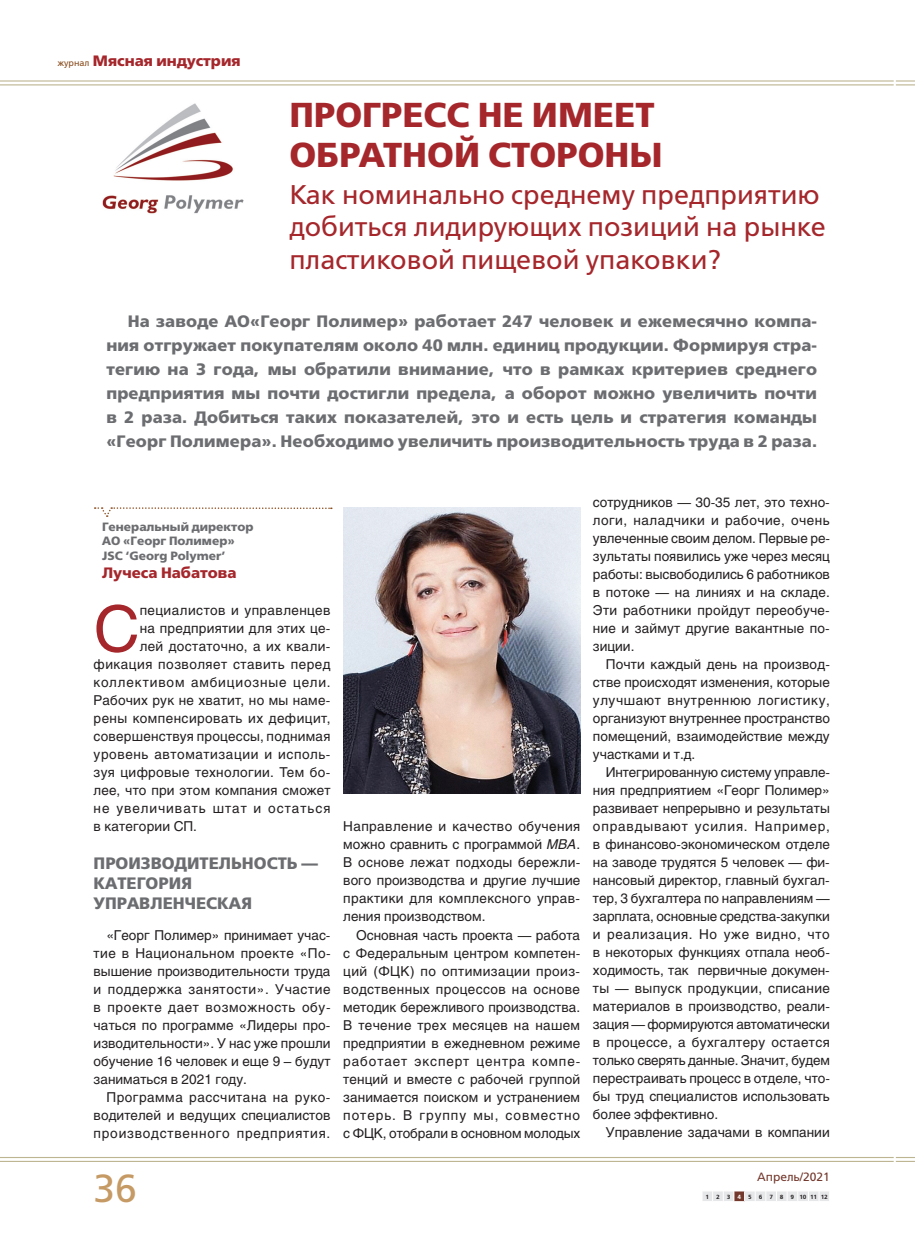
<style>
.page{position:relative;width:915px;height:1242px;background:#fff}
.page>*{position:absolute;margin:0;border:0;box-sizing:border-box;transform-origin:0 0}
.t1{font:63.15px "Helios";color:#a5272c}
.t2{font:39px "Free Set C";color:#c69a64}
.t3{font:700 34.5px/40.5px "Free Set Book C";color:#a5272c}
.t4{font:27px/32.4px "Free Set Book C";color:#a5272c}
.t5{font:700 16.5px/24px "Free Set Book C";letter-spacing:.01em;color:#6c6d70}
.t6{font:700 15px "Free Set Book C";color:#a5272c}
.t7{font:13.5px/18px "Helios";letter-spacing:.015em;color:#231f20;text-align:justify}
.t8{font:13.5px "Helios";letter-spacing:.035em;color:#231f20}
.t9{font:13.5px "Helios";letter-spacing:.045em;color:#231f20}
.t10{font:13.5px "Helios";letter-spacing:.065em;color:#231f20}
.t11{font:13.5px "Helios";letter-spacing:.07em;color:#231f20}
.t12{font:700 12px/14.4px "Free Set Book C";color:#6c6d70}
.t13{font:12px "Free Set C";color:#73382c}
.t14{font:700 6px "Free Set C";letter-spacing:1.16em;color:#231f20}
.s1{font-weight:400;font-size:9px;color:#894c1d}
.s2{font-style:italic}
.s3{color:#fff}
</style>
<div class="page">
<hr style="left:0;top:1157px;width:893px;height:1px;background:#bdb592">
<hr style="left:0;top:1160px;width:893px;height:2px;background:#bdb592">
<svg style="left:895px;top:1157px;width:19px;height:5px"></svg>
<svg style="left:702px;top:1191px;width:127px;height:11px"></svg>
<hr style="left:0;top:80px;width:893px;height:2px;background:#bdb592">
<hr style="left:0;top:84px;width:893px;height:1px;background:#bdb592">
<svg style="left:895px;top:80px;width:19px;height:5px"></svg>
<svg style="left:95px;top:507px;width:237px;height:10px"></svg>
<img style="left:343px;top:507px;width:237px;height:286px">
<img style="left:102px;top:103px;width:142px;height:111px">
<p class="t6" style="left:57px;top:52px;width:184px"><span class="s1">журнал</span> Мясная индустрия</p>
<h3 class="t3" style="left:289px;top:94px;width:374px">ПРОГРЕСС НЕ ИМЕЕТ<br>ОБРАТНОЙ СТОРОНЫ</h3>
<h3 class="t4" style="left:289px;top:179px;width:537px">Как номинально среднему предприятию добиться лидирующих позиций на рынке пластиковой пищевой упаковки?</h3>
<p class="t5" style="left:106px;top:309px;width:712px;text-align:justify;text-indent:21px">На заводе АО«Георг Полимер» работает 247 человек и ежемесячно компа&shy;ния отгружает покупателям около 40 млн. единиц продукции. Формируя стра&shy;тегию на 3 года, мы обратили внимание, что в рамках критериев среднего предприятия мы почти достигли предела, а оборот можно увеличить почти в 2 раза. Добиться таких показателей, это и есть цель и стратегия команды «Георг Полимера». Необходимо увеличить производительность труда в 2 раза.</p>
<p class="t12" style="left:102px;top:519px;width:153px">Генеральный директор<br>АО «Георг Полимер»<br>JSC ‘Georg Polymer’</p>
<p class="t6" style="left:102px;top:564px;width:136px">Лучеса Набатова</p>
<h1 class="t1" style="left:94px;top:591px;width:48px">С</h1>
<p class="t7" style="left:140px;top:601px;width:192px">пециалистов и управленцев</p>
<p class="t7" style="left:140px;top:619px;width:192px">на предприятии для этих це-</p>
<p class="t7" style="left:140px;top:637px;width:191px">лей достаточно, а их квали-</p>
<p class="t8" style="left:94px;top:656px;width:238px">фикация позволяет ставить перед</p>
<p class="t10" style="left:94px;top:674px;width:238px">коллективом амбициозные цели.</p>
<p class="t7" style="left:94px;top:691px;width:238px">Рабочих рук не хватит, но мы наме-</p>
<p class="t7" style="left:94px;top:709px;width:238px">рены компенсировать их дефицит,</p>
<p class="t7" style="left:94px;top:727px;width:238px">совершенствуя процессы, поднимая</p>
<p class="t9" style="left:94px;top:746px;width:238px">уровень автоматизации и исполь-</p>
<p class="t7" style="left:94px;top:763px;width:238px">зуя цифровые технологии. Тем бо-</p>
<p class="t7" style="left:94px;top:781px;width:238px">лее, что при этом компания сможет</p>
<p class="t11" style="left:94px;top:800px;width:238px">не увеличивать штат и остаться</p>
<p class="t7" style="left:94px;top:817px;width:105px">в категории СП.</p>
<p class="t5" style="left:94px;top:853px;width:226px;line-height:19.8px">ПРОИЗВОДИТЕЛЬНОСТЬ —<br>КАТЕГОРИЯ<br>УПРАВЛЕНЧЕСКАЯ</p>
<p class="t7" style="left:94px;top:925px;width:238px;text-indent:13px">«Георг Полимер» принимает учас&shy;тие в Национальном проекте «По&shy;вышение производительности труда и поддержка занятости». Участие в проекте дает возможность обу&shy;чаться по программе «Лидеры про&shy;изводительности». У нас уже прошли обучение 16 человек и еще 9 – будут заниматься в 2021 году.</p>
<p class="t7" style="left:94px;top:1087px;width:238px;text-indent:13px">Программа рассчитана на руко&shy;водителей и ведущих специалистов производственного предприятия.</p>
<p class="t7" style="left:343px;top:817px;width:238px">Направление и качество обучения можно сравнить с программой <span class="s2">МВА</span>.<br>В основе лежат подходы бережли&shy;вого производства и другие лучшие практики для комплексного управ&shy;ления производством.</p>
<p class="t7" style="left:343px;top:925px;width:238px;text-indent:13px">Основная часть проекта — работа с Федеральным центром компетен&shy;ций (ФЦК) по оптимизации произ&shy;водственных процессов на основе методик бережливого производства.<br>В течение трех месяцев на нашем предприятии в ежедневном режиме работает эксперт центра компе&shy;тенций и вместе с рабочей группой занимается поиском и устранением потерь. В группу мы, совместно с ФЦК, отобрали в основном молодых</p>
<p class="t7" style="left:592px;top:493px;width:238px">сотрудников — 30-35 лет, это техно&shy;логи, наладчики и рабочие, очень увлеченные своим делом. Первые ре&shy;зультаты появились уже через месяц работы: высвободились 6 работников в потоке — на линиях и на складе.<br>Эти работники пройдут переобуче&shy;ние и займут другие вакантные по&shy;зиции.</p>
<p class="t7" style="left:592px;top:655px;width:238px;text-indent:13px">Почти каждый день на производ&shy;стве происходят изменения, которые улучшают внутреннюю логистику, организуют внутреннее пространство помещений, взаимодействие между участками и т.д.</p>
<p class="t7" style="left:592px;top:763px;width:238px;text-indent:13px">Интегрированную систему управле&shy;ния предприятием «Георг Полимер» развивает непрерывно и результаты оправдывают усилия. Например, в финансово-экономическом отделе на заводе трудятся 5 человек — фи&shy;нансовый директор, главный бухгал&shy;тер, 3 бухгалтера по направлениям — зарплата, основные средства-закупки и реализация. Но уже видно, что в некоторых функциях отпала необ&shy;ходимость, так первичные докумен&shy;ты — выпуск продукции, списание материалов в производство, реали&shy;зация — формируются автоматически в процессе, а бухгалтеру остается только сверять данные. Значит, будем перестраивать процесс в отделе, что&shy;бы труд специалистов использовать более эффективно.</p>
<p class="t7" style="left:605px;top:1123px;width:225px">Управление задачами в компании</p>
<h2 class="t2" style="left:94px;top:1167px;width:45px">36</h2>
<p class="t13" style="left:756px;top:1170px;width:74px">Апрель/2021</p>
<p class="t14" style="left:705px;top:1192px;width:124px">123<span class="s3">4</span>56789101112</p>
</div>
